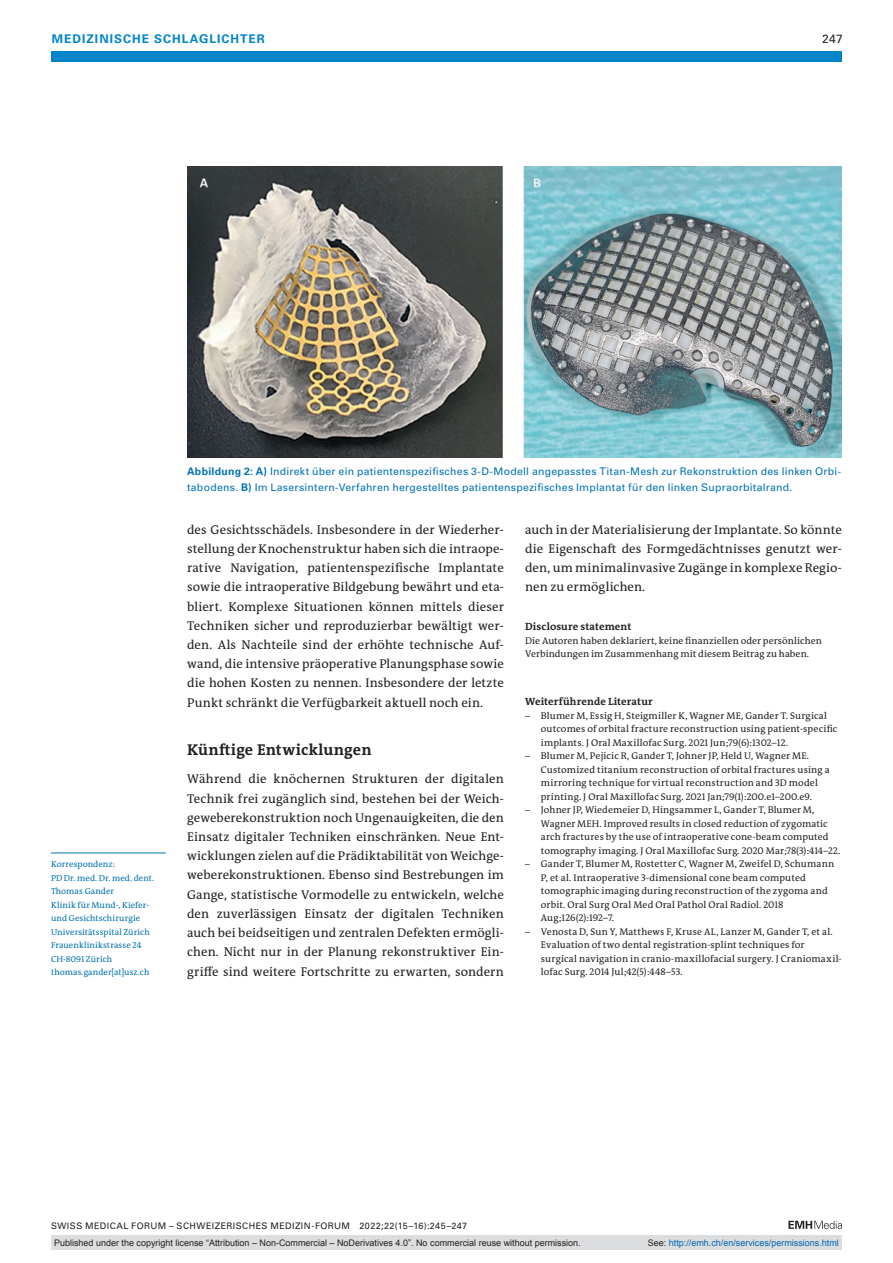
<style>
.page{position:relative;width:893px;height:1263px;background:#fff}
.page>*{position:absolute;margin:0;border:0;box-sizing:border-box;transform-origin:0 0}
.section-h1{font:700 15.75px "The Antiqua B W7";letter-spacing:.015em;color:#231f20}
.section-pn{font:12.75px/19.2px "The Antiqua B W5 Plain";letter-spacing:.005em;color:#231f20;text-align:justify}
.t1{font:700 12px "Univers LT Std";color:#0084ca}
.t2{font:12px "Univers LT Std";color:#231f20}
.fig-caption{font:10.5px/15.8px "Univers LT Std";letter-spacing:.025em;color:#0072b2}
.ref-list-title{font:700 10.5px "The Antiqua B W7";letter-spacing:.015em;color:#231f20}
.an-funding-statement{font:700 10.5px "The Antiqua B W7";letter-spacing:.01em;color:#231f20}
.ref-list{font:9.75px/13.5px "The Antiqua B W5 Plain";letter-spacing:.015em;color:#231f20}
.an-funding-statement-2{font:9.75px/13.5px "The Antiqua B W5 Plain";letter-spacing:.005em;color:#231f20}
.t3{font:9px "Arial";color:#231f20}
.t4{font:9px "Univers LT Std";letter-spacing:.05em;color:#231f20}
.t5{font:9px "Arial";color:#0066b3}
.author-address{font:8.7px/13.5px "The Antiqua B W5 Plain";letter-spacing:.01em;color:#0072b2}
.s1{font-weight:700}
.s2{font-size:9.3px}
.s3{color:#231f20}
</style>
<div class="page">
<div style="left:51px;top:51px;width:791px;height:11px;background:#0084ca"></div>
<svg style="left:788px;top:1221px;width:54px;height:8px"></svg>
<img style="left:187px;top:167px;width:655px;height:290px">
<hr style="left:51px;top:853px;width:115px;height:1px;background:#0072b2">
<div style="left:51px;top:1235px;width:791px;height:15px;background:#dcdddf"></div>
<p class="t1" style="left:52px;top:31px;width:21px">MEDIZINISCHE</p>
<p class="t1" style="left:154px;top:31px;width:19px">SCHLAGLICHTER</p>
<p class="t2" style="left:822px;top:31px;width:22px">247</p>
<p class="author-address" style="left:51px;top:857px;width:105px">Korrespondenz:<br>PD Dr. med. Dr. med. dent.<br>Thomas Gander<br>Klinik für Mund-, Kiefer&shy;und Gesichtschirurgie<br>Universitätsspital Zürich<br>Frauenklinikstrasse 24<br>CH-8091 Zürich thomas.gander[at]usz.ch</p>
<p class="fig-caption" style="left:187px;top:464px;width:656px"><span class="s1">ABBILDUNG 2: A)</span> Indirekt über ein patientenspezifisches 3-D-Modell angepasstes Titan-Mesh zur Rekonstruktion des linken Orbi&shy;tabodens. <span class="s1">B)</span> Im Lasersintern-Verfahren hergestelltes patientenspezifisches Implantat für den linken Supraorbitalrand.</p>
<p class="section-pn" style="left:187px;top:520px;width:318px">des Gesichtsschädels. Insbesondere in der Wiederher&shy;stellung der Knochenstruktur haben sich die intraope&shy;rative Navigation, patientenspezifische Implantate sowie die intraoperative Bildgebung bewährt und eta&shy;bliert. Komplexe Situationen können mittels dieser Techniken sicher und reproduzierbar bewältigt wer&shy;den. Als Nachteile sind der erhöhte technische Auf&shy;wand, die intensive präoperative Planungsphase sowie die hohen Kosten zu nennen. Insbesondere der letzte Punkt schränkt die Verfügbarkeit aktuell noch ein.</p>
<p class="section-h1" style="left:187px;top:739px;width:186px">Künftige Entwicklungen</p>
<p class="section-pn" style="left:187px;top:770px;width:318px">Während die knöchernen Strukturen der digitalen Technik frei zugänglich sind, bestehen bei der Weich&shy;geweberekonstruktion noch Ungenauigkeiten, die den Einsatz digitaler Techniken einschränken. Neue Ent&shy;wicklungen zielen auf die Prädiktabilität von Weichge&shy;weberekonstruktionen. Ebenso sind Bestrebungen im Gange, statistische Vormodelle zu entwickeln, welche den zuverlässigen Einsatz der digitalen Techniken auch bei beidseitigen und zentralen Defekten ermögli&shy;chen. Nicht nur in der Planung rekonstruktiver Ein&shy;griffe sind weitere Fortschritte zu erwarten, sondern</p>
<p class="section-pn" style="left:525px;top:520px;width:318px">auch in der Materialisierung der Implantate. So könnte die Eigenschaft des Formgedächtnisses genutzt wer&shy;den, um minimalinvasive Zugänge in komplexe Regio&shy;nen zu ermöglichen.</p>
<p class="an-funding-statement" style="left:525px;top:620px;width:108px">Disclosure statement</p>
<p class="an-funding-statement-2" style="left:525px;top:634px;width:298px">Die Autoren haben deklariert, keine finanziellen oder persönlichen<br>Verbindungen im Zusammenhang mit diesem Beitrag zu haben.</p>
<p class="ref-list-title" style="left:525px;top:695px;width:129px">Weiterführende Literatur</p>
<p class="ref-list" style="left:541px;top:708px;width:298px;text-indent:-16px"><span class="s2">–</span> Blumer M, Essig H, Steigmiller K, Wagner ME, Gander T. Surgical outcomes of orbital fracture reconstruction using patient-specific implants. J Oral Maxillofac Surg. 2021 Jun;79(6):1302–12.</p>
<p class="ref-list" style="left:541px;top:749px;width:290px;text-indent:-16px"><span class="s2">–</span> Blumer M, Pejicic R, Gander T, Johner JP, Held U, Wagner ME.<br>Customized titanium reconstruction of orbital fractures using a mirroring technique for virtual reconstruction and 3D model printing. J Oral Maxillofac Surg. 2021 Jan;79(1):200.e1–200.e9.</p>
<p class="ref-list" style="left:541px;top:803px;width:301px;text-indent:-16px"><span class="s2">–</span> Johner JP, Wiedemeier D, Hingsammer L, Gander T, Blumer M, Wagner MEH. Improved results in closed reduction of zygomatic arch fractures by the use of intraoperative cone-beam computed tomography imaging. J Oral Maxillofac Surg. 2020 Mar;78(3):414–22.</p>
<p class="ref-list" style="left:541px;top:857px;width:295px;text-indent:-16px"><span class="s2">–</span> Gander T, Blumer M, Rostetter C, Wagner M, Zweifel D, Schumann P, et al. Intraoperative 3-dimensional cone beam computed tomographic imaging during reconstruction of the zygoma and orbit. Oral Surg Oral Med Oral Pathol Oral Radiol. 2018<br>Aug;126(2):192–7.</p>
<p class="ref-list" style="left:541px;top:924px;width:302px;text-indent:-16px"><span class="s2">–</span> Venosta D, Sun Y, Matthews F, Kruse AL, Lanzer M, Gander T, et al.<br>Evaluation of two dental registration-splint techniques for surgical navigation in cranio-maxillofacial surgery. J Craniomaxil&shy;lofac Surg. 2014 Jul;42(5):448–53.</p>
<p class="t4" style="left:51px;top:1220px;width:418px">SWISS MEDICAL FORUM – SCHWEIZERISCHES MEDIZIN-FORUM 2022;22(15–16):245–247</p>
<p class="t3" style="left:54px;top:1237px;width:528px">Published under the copyright license “Attribution – Non-Commercial – NoDerivatives 4.0”. No commercial reuse without permission.</p>
<p class="t5" style="left:648px;top:1237px;width:193px"><span class="s3">See:</span> http://emh.ch/en/services/permissions.html</p>
</div>
